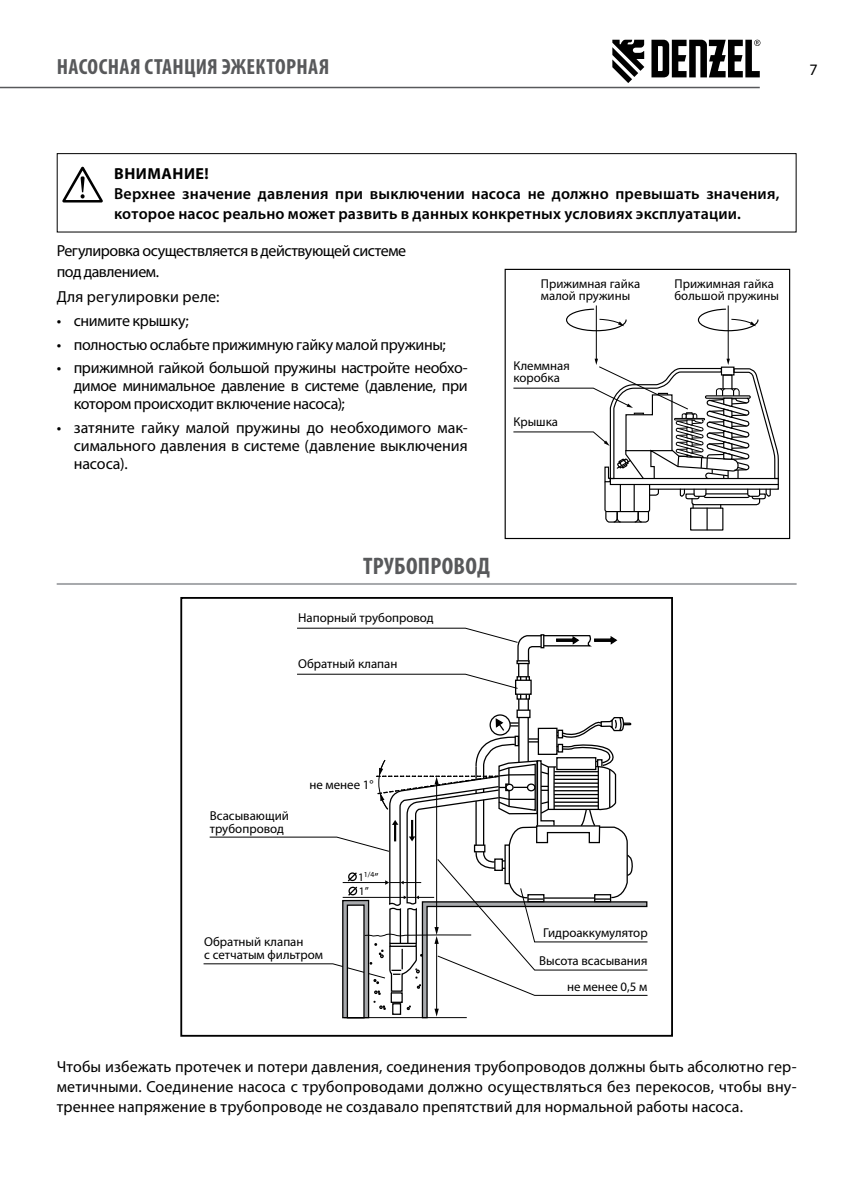
<style>
.page{position:relative;width:842px;height:1191px;background:#fff}
.page>*{position:absolute;margin:0;border:0;box-sizing:border-box;transform-origin:0 0}
.t1{font:700 condensed 24px "Myriad Pro";letter-spacing:.01em;color:#58595b}
.t2{font:700 condensed 22px "Myriad Pro";letter-spacing:.015em;color:#58595b}
.t3{font:16px/18px "Myriad Pro";letter-spacing:-.015em;color:#000;text-align:justify}
.t4{font:600 16px/20px "Myriad Pro";letter-spacing:.01em;color:#000}
.t5{font:16px "Myriad Pro";letter-spacing:.015em;color:#000}
.t6{font:700 16px "Myriad Pro";letter-spacing:.03em;color:#000}
.t7{font:12.8px/11.6px "Myriad Pro";color:#000}
.t8{font:11.6px "Myriad Pro";color:#000}
.t9{font:7.6px "Myriad Pro";color:#000}
.s1{font-size:11.6px}
</style>
<div class="page">
<hr style="left:0;top:87px;width:760px;height:1px;background:#58595b">
<svg style="left:612px;top:40px;width:32px;height:43px"></svg>
<svg style="left:651px;top:40px;width:109px;height:37px"></svg>
<hr style="left:57px;top:583px;width:740px;height:2px;background:#a7a9ac">
<hr style="left:706px;top:508px;width:2px;height:22px;background:#000">
<hr style="left:596px;top:305px;width:1px;height:55px;background:#000">
<svg style="left:566px;top:308px;width:61px;height:24px"></svg>
<hr style="left:728px;top:305px;width:1px;height:55px;background:#000">
<svg style="left:697px;top:308px;width:62px;height:24px"></svg>
<svg style="left:513px;top:359px;width:266px;height:164px"></svg>
<div style="left:505px;top:269px;width:285px;height:270px;border:1px solid #000"></div>
<div style="left:516px;top:709px;width:14px;height:9px;border:1px solid #000"></div>
<div style="left:489px;top:714px;width:22px;height:21px;border:1px solid #000;border-radius:50%"></div>
<svg style="left:297px;top:627px;width:321px;height:83px"></svg>
<svg style="left:203px;top:716px;width:445px;height:303px"></svg>
<div style="left:180px;top:597px;width:493px;height:439px;border:2px solid #000"></div>
<hr style="left:344px;top:1017px;width:123px;height:1px;background:#000">
<div style="left:57px;top:153px;width:740px;height:79px;border:1px solid #000"></div>
<svg style="left:62px;top:167px;width:41px;height:35px"></svg>
<h2 class="t2" style="left:57px;top:53px;width:274px">НАСОСНАЯ СТАНЦИЯ ЭЖЕКТОРНАЯ</h2>
<p class="t3" style="left:809px;top:61px;width:10px">7</p>
<p class="t6" style="left:114px;top:163px;width:96px">ВНИМАНИЕ!</p>
<p class="t4" style="left:114px;top:183px;width:667px">Верхнее значение давления при выключении насоса не должно превышать значения, которое насос реально может развить в данных конкретных условиях эксплуатации.</p>
<p class="t3" style="left:57px;top:240px;width:351px;line-height:21px">Регулировка осуществляется в действующей системе под давлением.</p>
<p class="t7" style="left:541px;top:278px;width:101px">Прижимная гайка малой пружины</p>
<p class="t7" style="left:674px;top:278px;width:106px">Прижимная гайка большой пружины</p>
<p class="t5" style="left:57px;top:287px;width:164px">Для регулировки реле:</p>
<p class="t3" style="left:57px;top:311px;width:134px">• снимите крышку;</p>
<p class="t3" style="left:57px;top:335px;width:391px">• полностью ослабьте прижимную гайку малой пружины;</p>
<p class="t3" style="left:74px;top:359px;width:396px;text-indent:-17px">• прижимной гайкой большой пружины настройте необхо&shy;димое минимальное давление в системе (давление, при котором происходит включение насоса);</p>
<p class="t3" style="left:74px;top:418px;width:396px;text-indent:-17px">• затяните гайку малой пружины до необходимого мак&shy;симального давления в системе (давление выключения насоса).</p>
<p class="t7" style="left:513px;top:360px;width:58px">Клеммная коробка</p>
<p class="t7" style="left:513px;top:415px;width:46px">Крышка</p>
<h1 class="t1" style="left:363px;top:550px;width:128px">ТРУБОПРОВОД</h1>
<p class="t7" style="left:298px;top:612px;width:137px">Напорный трубопровод</p>
<p class="t7" style="left:298px;top:658px;width:101px">Обратный клапан</p>
<p class="t7" style="left:210px;top:809px;width:81px;line-height:12.8px">Всасывающий трубопровод</p>
<p class="t7" style="left:309px;top:779px;width:66px">не менее 1°</p>
<p class="t9" style="left:358px;top:869px;width:22px"><span class="s1">1</span>1/4<span class="s1">”</span></p>
<p class="t8" style="left:359px;top:883px;width:11px">1”</p>
<p class="t7" style="left:204px;top:935px;width:120px;line-height:12.8px">Обратный клапан<br>с сетчатым фильтром</p>
<p class="t7" style="left:543px;top:926px;width:106px">Гидроаккумулятор</p>
<p class="t7" style="left:539px;top:955px;width:110px">Высота всасывания</p>
<p class="t7" style="left:567px;top:980px;width:82px">не менее 0,5 м</p>
<p class="t3" style="left:57px;top:1056px;width:741px;line-height:20px">Чтобы избежать протечек и потери давления, соединения трубопроводов должны быть абсолютно гер&shy;метичными. Соединение насоса с трубопроводами должно осуществляться без перекосов, чтобы вну&shy;треннее напряжение в трубопроводе не создавало препятствий для нормальной работы насоса.</p>
</div>
